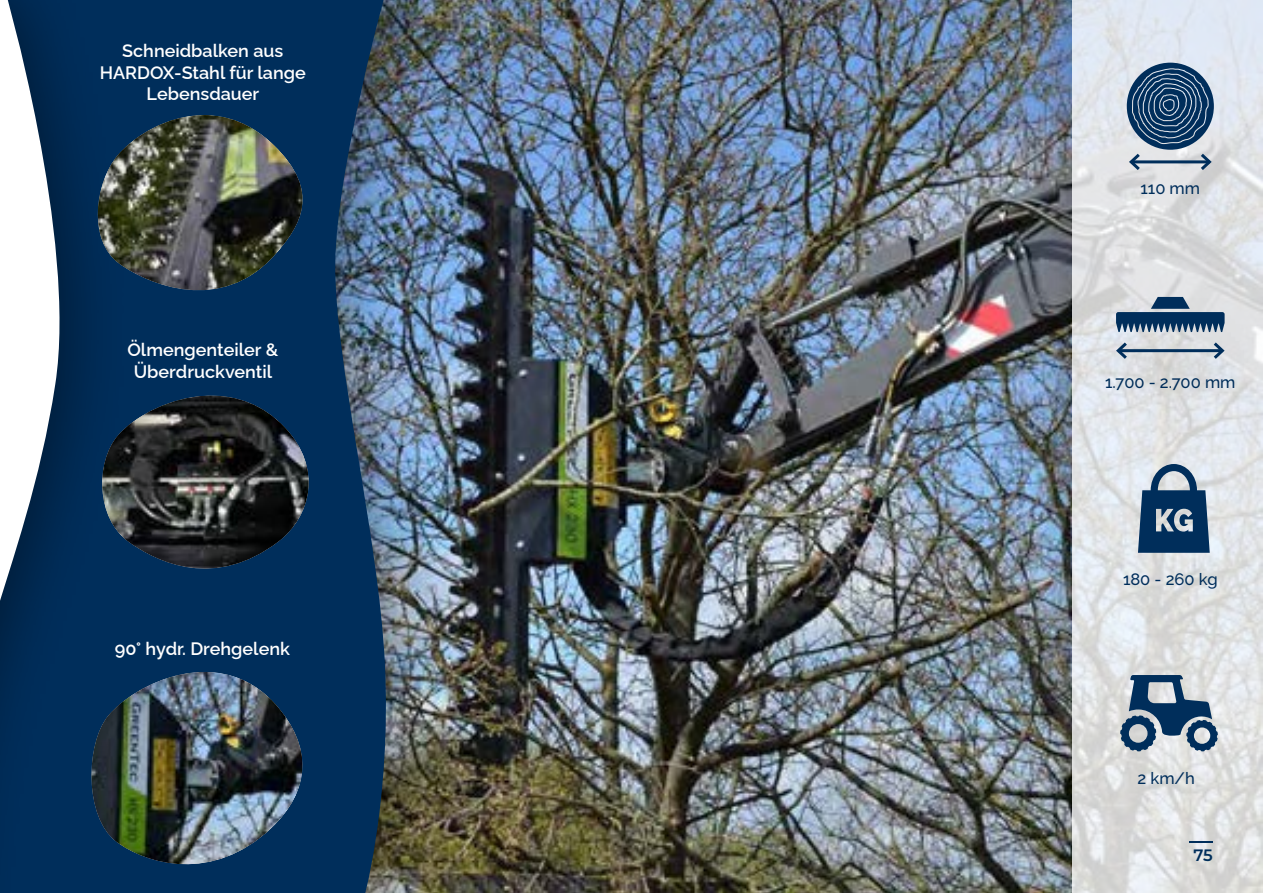
<style>
.page{position:relative;width:1263px;height:893px;background:#fff}
.page>*{position:absolute;margin:0;border:0;box-sizing:border-box;transform-origin:0 0}
.t1{font:600 18px/21.6px "Raleway";color:#fff;text-align:center}
.t2{font:500 16.5px "Raleway";color:#002e5b}
.t3{font:600 16.5px "Montserrat";color:#002e5b}
</style>
<div class="page">
<img style="left:456px;top:0;width:563px;height:893px">
<div style="left:0;top:0;width:456px;height:893px;background:#000;opacity:.43"></div>
<svg style="left:130px;top:0;width:262px;height:893px;background:#103961"></svg>
<div style="left:0;top:0;width:130px;height:893px;background:#002e5b"></div>
<svg style="left:0;top:0;width:78px;height:707px"></svg>
<div style="left:96px;top:113px;width:208px;height:178px;background:#000;opacity:.2"></div>
<div style="left:100px;top:393px;width:210px;height:177px;background:#000;opacity:.2"></div>
<div style="left:90px;top:670px;width:213px;height:195px;background:#000;opacity:.2"></div>
<div style="left:1019px;top:0;width:244px;height:893px;background:#000;opacity:.5"></div>
<svg style="left:1072px;top:0;width:191px;height:893px;background:#dfe1e4"></svg>
<svg style="left:1120px;top:675px;width:98px;height:76px;background:#748a9f"></svg>
<svg style="left:1138px;top:464px;width:72px;height:89px;background:#4f6e8c"></svg>
<svg style="left:1127px;top:63px;width:87px;height:110px;background:#647f9a"></svg>
<div style="left:1073px;top:296px;width:190px;height:127px;background:#000;opacity:.75"></div>
<hr style="left:1118px;top:349px;width:104px;height:3px;background:#002e5b">
<svg style="left:1114px;top:339px;width:16px;height:23px"></svg>
<svg style="left:1210px;top:339px;width:17px;height:23px"></svg>
<svg style="left:1116px;top:297px;width:108px;height:35px;background:#607a95"></svg>
<hr style="left:1189px;top:841px;width:24px;height:2px;background:#002e5b">
<p class="t1" style="left:100px;top:38px;width:208px">Schneidbalken aus<br>HARDOX-Stahl für lange<br>Lebensdauer</p>
<p class="t1" style="left:127px;top:337px;width:152px">Ölmengenteiler &amp;<br>Überdruckventil</p>
<p class="t1" style="left:115px;top:636px;width:177px">90° hydr. Drehgelenk</p>
<p class="t2" style="left:1140px;top:179px;width:61px">110 mm</p>
<p class="t2" style="left:1105px;top:372px;width:132px">1.700 - 2.700 mm</p>
<p class="t2" style="left:1123px;top:570px;width:96px">180 - 260 kg</p>
<p class="t2" style="left:1137px;top:769px;width:59px">2 km/h</p>
<p class="t3" style="left:1193px;top:843px;width:21px">75</p>
</div>
